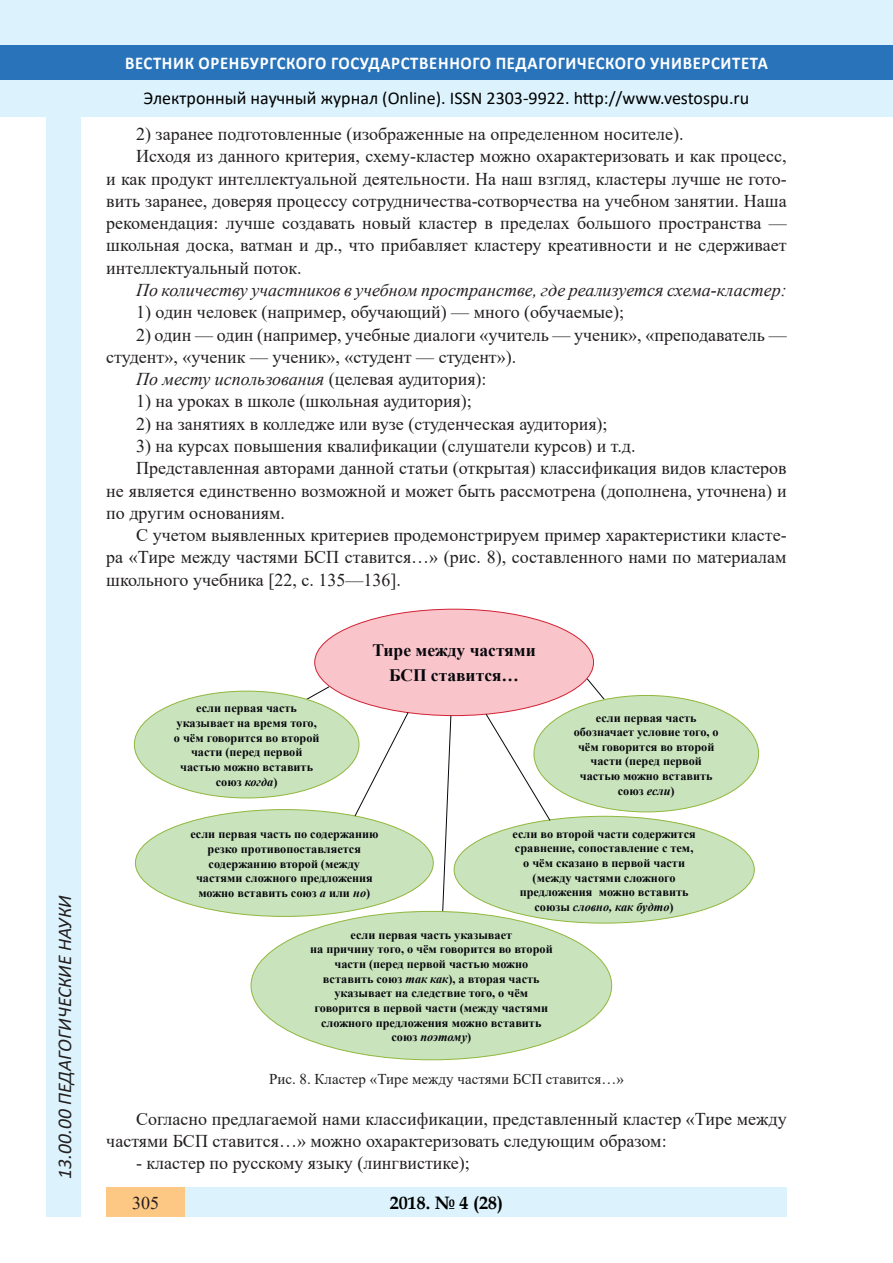
<style>
.page{position:relative;width:893px;height:1263px;background:#fff}
.page>*{position:absolute;margin:0;border:0;box-sizing:border-box;transform-origin:0 0}
.t1{font:italic 19.5px "Calibri";color:#231f20}
.t2{font:18px/22.4px "Times New Roman";color:#231f20}
.t3{font:italic 18px "Times New Roman";color:#231f20}
.t4{font:18px "Calibri";color:#000}
.t5{font:700 18px "Calibri";letter-spacing:.04em;color:#fff;scale:.93 1}
.t6{font:700 18px "Book Antiqua";color:#000}
.t7{font:700 17.55px/24.2px "Times New Roman";color:#07080d;text-align:center}
.t8{font:15px "Times New Roman";color:#231f20}
.t9{font:700 12.3px/14.7px "Times New Roman";color:#07080d;text-align:center}
.s1{font-style:normal}
.s2{font-style:italic}
</style>
<div class="page">
<div style="left:0;top:0;width:893px;height:116px;background:#dcf2fc"></div>
<div style="left:0;top:45px;width:893px;height:34px;background:#2873ba"></div>
<div style="left:47px;top:116px;width:34px;height:1101px;background:#dcf2fc"></div>
<div style="left:106px;top:1188px;width:681px;height:29px;background:#dcf2fc"></div>
<div style="left:106px;top:1188px;width:79px;height:29px;background:#fdc784"></div>
<div style="left:315px;top:609px;width:278px;height:107px;background:#f9c5ca;border-radius:50%"></div>
<svg style="left:442px;top:715px;width:9px;height:196px"></svg>
<svg style="left:586px;top:678px;width:19px;height:22px"></svg>
<svg style="left:313px;top:686px;width:17px;height:9px"></svg>
<img style="left:300px;top:922px;width:266px;height:134px">
<div style="left:251px;top:911px;width:361px;height:149px;background:#c9e3bd;border-radius:50%"></div>
<img style="left:164px;top:695px;width:169px;height:104px">
<div style="left:134px;top:691px;width:225px;height:107px;background:#c9e3bd;border-radius:50%"></div>
<img style="left:180px;top:821px;width:212px;height:90px">
<div style="left:135px;top:809px;width:298px;height:107px;background:#c9e3bd;border-radius:50%"></div>
<svg style="left:354px;top:711px;width:55px;height:106px"></svg>
<img style="left:502px;top:820px;width:207px;height:105px">
<div style="left:454px;top:816px;width:300px;height:107px;background:#c9e3bd;border-radius:50%"></div>
<svg style="left:485px;top:713px;width:66px;height:108px"></svg>
<img style="left:564px;top:704px;width:168px;height:105px">
<div style="left:534px;top:695px;width:225px;height:117px;background:#c9e3bd;border-radius:50%"></div>
<p class="t1" style="left:51px;top:1179px;width:285px;rotate:-90deg">13.00.00 ПЕДАГОГИЧЕСКИЕ НАУКИ</p>
<p class="t1" style="left:51px;top:1105px;width:206px;rotate:-90deg">БИОЛОГИЧЕСКИЕ НАУКИ</p>
<p class="t1" style="left:51px;top:1179px;width:11px;rotate:-90deg">0</p>
<p class="t5" style="left:125px;top:50px;width:693px">ВЕСТНИК ОРЕНБУРГСКОГО ГОСУДАРСТВЕННОГО ПЕДАГОГИЧЕСКОГО УНИВЕРСИТЕТА</p>
<p class="t4" style="left:144px;top:85px;width:607px">Электронный научный журнал (Online). ISSN 2303-9922. http://www.vestospu.ru</p>
<p class="t4" style="left:583px;top:85px;width:13px">t</p>
<p class="t2" style="left:136px;top:122px;width:549px">2) заранее подготовленные (изображенные на определенном носителе).</p>
<p class="t2" style="left:136px;top:145px;width:652px">Исходя из данного критерия, схему-кластер можно охарактеризовать и как процесс,</p>
<p class="t2" style="left:106px;top:167px;width:682px">и как продукт интеллектуальной деятельности. На наш взгляд, кластеры лучше не гото-</p>
<p class="t2" style="left:106px;top:189px;width:682px">вить заранее, доверяя процессу сотрудничества-сотворчества на учебном занятии. Наша</p>
<p class="t2" style="left:106px;top:211px;width:682px">рекомендация: лучше создавать новый кластер в пределах большого пространства —</p>
<p class="t2" style="left:106px;top:234px;width:682px">школьная доска, ватман и др., что прибавляет кластеру креативности и не сдерживает</p>
<p class="t2" style="left:106px;top:256px;width:197px">интеллектуальный поток.</p>
<p class="t3" style="left:136px;top:278px;width:652px">По количеству участников в учебном пространстве, где реализуется схема-кластер:</p>
<p class="t2" style="left:136px;top:300px;width:490px">1) один человек (например, обучающий) — много (обучаемые);</p>
<p class="t2" style="left:136px;top:323px;width:652px">2) один — один (например, учебные диалоги «учитель — ученик», «преподаватель —</p>
<p class="t2" style="left:106px;top:345px;width:411px">студент», «ученик — ученик», «студент — студент»).</p>
<p class="t3" style="left:136px;top:367px;width:352px">По месту использования <span class="s1">(целевая аудитория):</span></p>
<p class="t2" style="left:136px;top:390px;width:337px">1) на уроках в школе (школьная аудитория);</p>
<p class="t2" style="left:136px;top:412px;width:473px">2) на занятиях в колледже или вузе (студенческая аудитория);</p>
<p class="t2" style="left:136px;top:434px;width:501px">3) на курсах повышения квалификации (слушатели курсов) и т.д.</p>
<p class="t2" style="left:136px;top:456px;width:652px">Представленная авторами данной статьи (открытая) классификация видов кластеров</p>
<p class="t2" style="left:106px;top:479px;width:682px">не является единственно возможной и может быть рассмотрена (дополнена, уточнена) и</p>
<p class="t2" style="left:106px;top:501px;width:180px">по другим основаниям.</p>
<p class="t2" style="left:136px;top:523px;width:652px">С учетом выявленных критериев продемонстрируем пример характеристики класте-</p>
<p class="t2" style="left:106px;top:546px;width:682px">ра «Тире между частями БСП ставится…» (рис. 8), составленного нами по материалам</p>
<p class="t2" style="left:106px;top:568px;width:296px">школьного учебника [22, с. 135—136].</p>
<p class="t9" style="left:174px;top:700px;width:147px">если первая часть указывает на время того, о чём говорится во второй части (перед первой частью можно вставить союз <span class="s2">когда</span>)</p>
<p class="t7" style="left:372px;top:638px;width:165px">Тире между частями<br>БСП ставится…</p>
<p class="t9" style="left:574px;top:710px;width:146px">если первая часть обозначает условие того, о чём говорится во второй части (перед первой частью можно вставить союз <span class="s2">если</span>)</p>
<p class="t9" style="left:190px;top:826px;width:190px">если первая часть по содержанию резко противопоставляется содержанию второй (между частями сложного предложения можно вставить союз <span class="s2">а</span> или <span class="s2">но</span>)</p>
<p class="t9" style="left:513px;top:826px;width:185px">если во второй части содержится сравнение, сопоставление с тем, о чём сказано в первой части (между частями сложного предложения можно вставить союзы <span class="s2">словно, как будто</span>)</p>
<p class="t9" style="left:310px;top:927px;width:244px">если первая часть указывает<br>на причину того, о чём говорится во второй части (перед первой частью можно вставить союз <span class="s2">так как</span>), а вторая часть указывает на следствие того, о чём говорится в первой части (между частями сложного предложения можно вставить союз <span class="s2">поэтому</span>)</p>
<p class="t8" style="left:269px;top:1068px;width:356px">Рис. 8. Кластер «Тире между частями БСП ставится…»</p>
<p class="t2" style="left:106px;top:1107px;width:682px;text-indent:30px">Согласно предлагаемой нами классификации, представленный кластер «Тире между частями БСП ставится…» можно охарактеризовать следующим образом:</p>
<p class="t2" style="left:136px;top:1152px;width:335px">- кластер по русскому языку (лингвистике);</p>
<p class="t6" style="left:390px;top:1190px;width:115px">2018. № 4 (28)</p>
<p class="t2" style="left:132px;top:1191px;width:28px">305</p>
<p class="t6" style="left:460px;top:1190px;width:39px">2 6</p>
</div>
